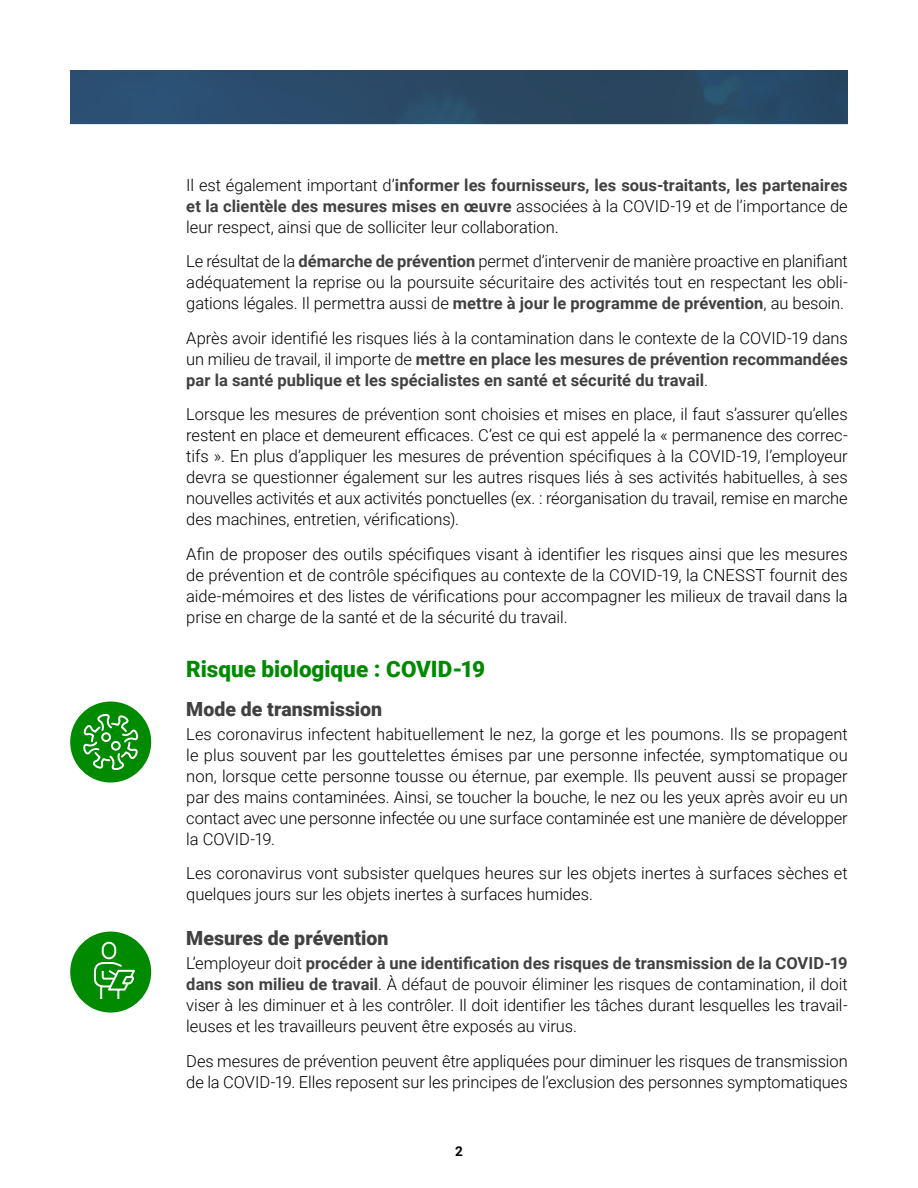
<style>
.page{position:relative;width:918px;height:1188px;background:#fff}
.page>*{position:absolute;margin:0;border:0;box-sizing:border-box;transform-origin:0 0}
.Sous-titre__H2{font:900 22.5px "Roboto";color:#008a00}
.Sous-titre__H3{font:900 19.5px "Roboto";color:#414141}
.Texte_courant__P{font:300 16.5px/21px "Roboto";letter-spacing:-.005em;color:#000;text-align:justify}
.t1{font:700 13.5px "Roboto";color:#000}
.s1{font-weight:700;color:#414141}
</style>
<div class="page">
<img style="left:70px;top:70px;width:778px;height:54px">
<div style="left:70px;top:702px;width:81px;height:81px;background:#008a00;border-radius:50%"></div>
<svg style="left:81px;top:712px;width:59px;height:59px"></svg>
<div style="left:101px;top:732px;width:10px;height:10px;border:2px solid #fff;border-radius:50%"></div>
<div style="left:111px;top:741px;width:10px;height:10px;border:2px solid #fff;border-radius:50%"></div>
<div style="left:70px;top:932px;width:81px;height:81px;background:#008a00;border-radius:50%"></div>
<div style="left:102px;top:942px;width:14px;height:17px;border:2px solid #fff;border-radius:6px"></div>
<svg style="left:93px;top:962px;width:42px;height:37px"></svg>
<p class="Texte_courant__P" style="left:186px;top:174px;width:663px">Il est également important d’<span class="s1">informer les fournisseurs, les sous-traitants, les partenaires et la clientèle des mesures mises en œuvre</span> associées à la COVID-19 et de l’importance de leur respect, ainsi que de solliciter leur collaboration.</p>
<p class="Texte_courant__P" style="left:186px;top:250px;width:663px">Le résultat de la <span class="s1">démarche de prévention</span> permet d’intervenir de manière proactive en planifiant adéquatement la reprise ou la poursuite sécuritaire des activités tout en respectant les obli&shy;gations légales. Il permettra aussi de <span class="s1">mettre à jour le programme de prévention</span>, au besoin.</p>
<p class="Texte_courant__P" style="left:186px;top:327px;width:663px">Après avoir identifié les risques liés à la contamination dans le contexte de la COVID-19 dans un milieu de travail, il importe de <span class="s1">mettre en place les mesures de prévention recommandées par la santé publique et les spécialistes en santé et sécurité du travail</span>.</p>
<p class="Texte_courant__P" style="left:186px;top:403px;width:663px">Lorsque les mesures de prévention sont choisies et mises en place, il faut s’assurer qu’elles restent en place et demeurent efficaces. C’est ce qui est appelé la « permanence des correc&shy;tifs ». En plus d’appliquer les mesures de prévention spécifiques à la COVID-19, l’employeur devra se questionner également sur les autres risques liés à ses activités habituelles, à ses nouvelles activités et aux activités ponctuelles (ex. : réorganisation du travail, remise en marche des machines, entretien, vérifications).</p>
<p class="Texte_courant__P" style="left:186px;top:543px;width:663px">Afin de proposer des outils spécifiques visant à identifier les risques ainsi que les mesures de prévention et de contrôle spécifiques au contexte de la COVID-19, la CNESST fournit des aide-mémoires et des listes de vérifications pour accompagner les milieux de travail dans la prise en charge de la santé et de la sécurité du travail.</p>
<h2 class="Sous-titre__H2" style="left:186px;top:653px;width:300px">Risque biologique : COVID-19</h2>
<h3 class="Sous-titre__H3" style="left:186px;top:696px;width:197px">Mode de transmission</h3>
<p class="Texte_courant__P" style="left:186px;top:723px;width:663px">Les coronavirus infectent habituellement le nez, la gorge et les poumons. Ils se propagent le plus souvent par les gouttelettes émises par une personne infectée, symptomatique ou non, lorsque cette personne tousse ou éternue, par exemple. Ils peuvent aussi se propager par des mains contaminées. Ainsi, se toucher la bouche, le nez ou les yeux après avoir eu un contact avec une personne infectée ou une surface contaminée est une manière de développer la COVID-19.</p>
<p class="Texte_courant__P" style="left:186px;top:862px;width:663px">Les coronavirus vont subsister quelques heures sur les objets inertes à surfaces sèches et quelques jours sur les objets inertes à surfaces humides.</p>
<h3 class="Sous-titre__H3" style="left:186px;top:925px;width:204px">Mesures de prévention</h3>
<p class="Texte_courant__P" style="left:186px;top:952px;width:663px">L’employeur doit <span class="s1">procéder à une identification des risques de transmission de la COVID-19 dans son milieu de travail</span>. À défaut de pouvoir éliminer les risques de contamination, il doit viser à les diminuer et à les contrôler. Il doit identifier les tâches durant lesquelles les travail&shy;leuses et les travailleurs peuvent être exposés au virus.</p>
<p class="Texte_courant__P" style="left:186px;top:1050px;width:663px">Des mesures de prévention peuvent être appliquées pour diminuer les risques de transmission de la COVID-19. Elles reposent sur les principes de l’exclusion des personnes symptomatiques</p>
<p class="t1" style="left:455px;top:1141px;width:9px">2</p>
</div>
